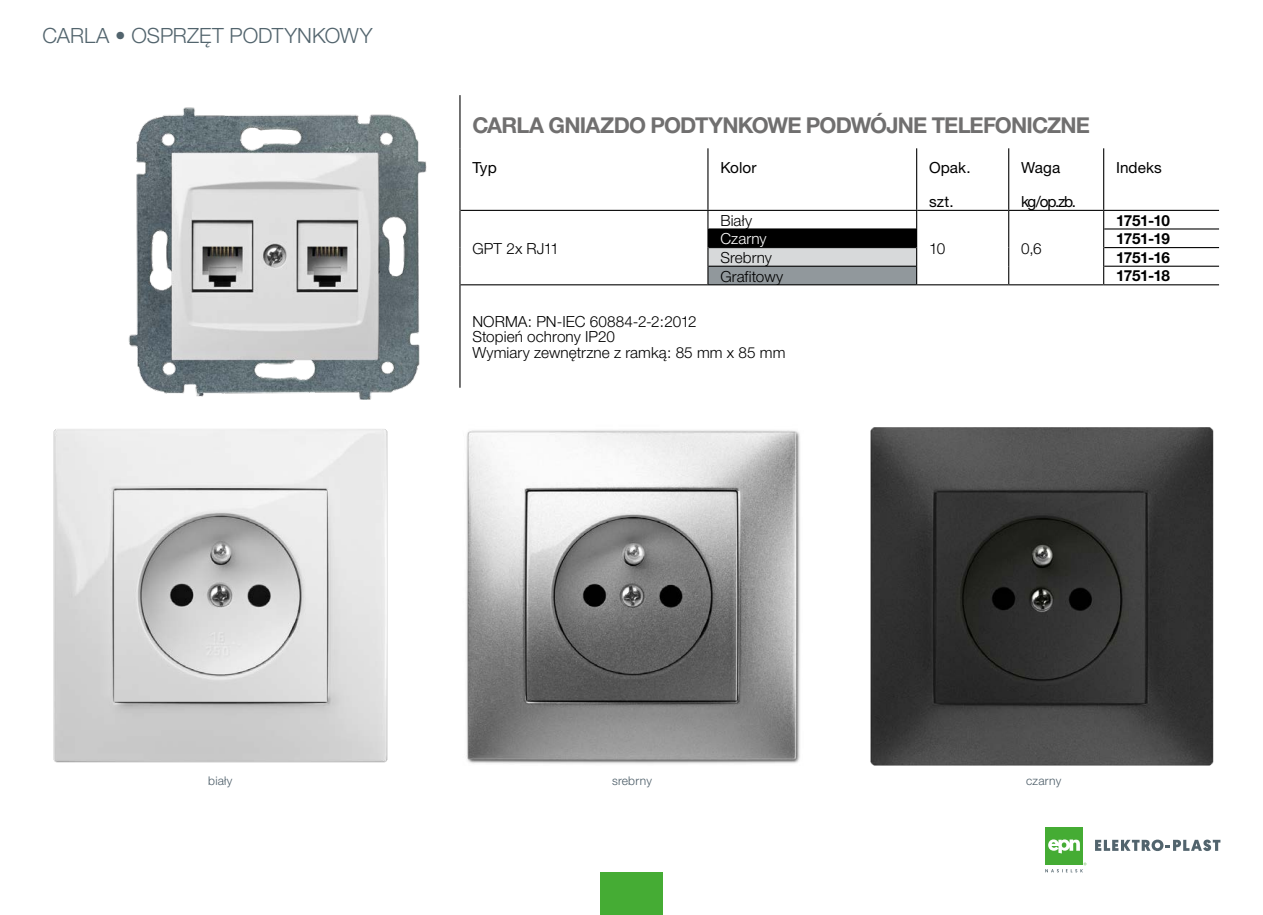
<style>
.page{position:relative;width:1263px;height:915px;background:#fff}
.page>*{position:absolute;margin:0;border:0;box-sizing:border-box;transform-origin:0 0}
.Normalny{font:700 21.9px "Helvetica Neue CE";letter-spacing:-.04em;color:#706f6f}
.t1{font:300 21px "Helvetica Neue CE";color:#52646d}
.Normalny-2{font:300 15.3px/15.3px "Helvetica Neue CE";letter-spacing:.005em;color:#000}
.t2{font:15.3px "Helvetica Neue CE";letter-spacing:.005em;color:#000}
.t3{font:700 15.3px "Helvetica Neue CE";letter-spacing:-.025em;color:#000}
.Normalny-3{font:300 15.3px "Helvetica Neue CE";letter-spacing:.01em;color:#fff}
.t4{font:300 12px "Helvetica Neue CE";letter-spacing:.02em;color:#4b5c67}
</style>
<div class="page">
<div style="left:600px;top:872px;width:63px;height:42px;background:#45ac34"></div>
<div style="left:1045px;top:827px;width:38px;height:38px;background:#45ac34"></div>
<svg style="left:1048px;top:839px;width:32px;height:14px"></svg>
<svg style="left:1095px;top:839px;width:125px;height:11px"></svg>
<svg style="left:1045px;top:862px;width:41px;height:10px"></svg>
<img style="left:53px;top:429px;width:335px;height:334px">
<img style="left:466px;top:430px;width:334px;height:334px">
<img style="left:870px;top:427px;width:344px;height:339px">
<svg style="left:460px;top:148px;width:759px;height:62px"></svg>
<svg style="left:460px;top:211px;width:759px;height:73px"></svg>
<div style="left:708px;top:229px;width:209px;height:18px;background:#000"></div>
<div style="left:708px;top:247px;width:209px;height:19px;background:#d7d9da"></div>
<div style="left:708px;top:266px;width:209px;height:19px;background:#91989c"></div>
<hr style="left:459px;top:95px;width:1px;height:53px;background:#000">
<hr style="left:459px;top:148px;width:1px;height:62px;background:#000">
<svg style="left:459px;top:210px;width:1px;height:75px"></svg>
<svg style="left:707px;top:211px;width:1px;height:73px"></svg>
<svg style="left:916px;top:211px;width:1px;height:73px"></svg>
<svg style="left:1008px;top:211px;width:1px;height:73px"></svg>
<svg style="left:1103px;top:211px;width:1px;height:73px"></svg>
<hr style="left:459px;top:285px;width:1px;height:102px;background:#000">
<hr style="left:707px;top:148px;width:1px;height:62px;background:#000">
<hr style="left:916px;top:148px;width:1px;height:62px;background:#000">
<hr style="left:1008px;top:148px;width:1px;height:62px;background:#000">
<hr style="left:1103px;top:148px;width:1px;height:62px;background:#000">
<hr style="left:460px;top:210px;width:248px;height:1px;background:#000">
<hr style="left:708px;top:210px;width:209px;height:1px;background:#000">
<hr style="left:1103px;top:210px;width:116px;height:1px;background:#000">
<hr style="left:1104px;top:228px;width:115px;height:1px;background:#000">
<hr style="left:1104px;top:247px;width:115px;height:1px;background:#000">
<hr style="left:1104px;top:265px;width:115px;height:2px;background:#000">
<hr style="left:460px;top:284px;width:248px;height:1px;background:#000">
<hr style="left:1104px;top:284px;width:115px;height:1px;background:#000">
<hr style="left:917px;top:210px;width:92px;height:1px;background:#000">
<hr style="left:1009px;top:210px;width:94px;height:1px;background:#000">
<hr style="left:917px;top:284px;width:92px;height:1px;background:#000">
<hr style="left:1009px;top:284px;width:95px;height:1px;background:#000">
<hr style="left:708px;top:228px;width:208px;height:1px;background:#000">
<hr style="left:708px;top:247px;width:208px;height:1px;background:#000">
<hr style="left:708px;top:265px;width:208px;height:2px;background:#000">
<hr style="left:708px;top:284px;width:209px;height:1px;background:#000">
<img style="left:128px;top:107px;width:299px;height:292px">
<h2 class="t1" style="left:43px;top:22px;width:332px">CARLA • OSPRZĘT PODTYNKOWY</h2>
<p class="Normalny" style="left:472px;top:112px;width:619px">CARLA GNIAZDO PODTYNKOWE PODWÓJNE TELEFONICZNE</p>
<p class="t2" style="left:472px;top:158px;width:26px">Typ</p>
<p class="t2" style="left:720px;top:158px;width:38px">Kolor</p>
<p class="t2" style="left:929px;top:158px;width:43px">Opak.</p>
<p class="t2" style="left:929px;top:192px;width:26px">szt.</p>
<p class="t2" style="left:1021px;top:158px;width:41px">Waga</p>
<p class="t2" style="left:1021px;top:192px;width:57px">kg/op.zb.</p>
<p class="Normalny-2" style="left:720px;top:212px;width:33px">Biały</p>
<p class="t2" style="left:1116px;top:158px;width:47px">Indeks</p>
<p class="t3" style="left:1116px;top:210px;width:56px">1751-10</p>
<p class="Normalny-2" style="left:472px;top:240px;width:88px">GPT 2x RJ11</p>
<p class="Normalny-3" style="left:720px;top:229px;width:48px">Czarny</p>
<p class="t3" style="left:1116px;top:229px;width:55px">1751-19</p>
<p class="Normalny-2" style="left:720px;top:250px;width:53px">Srebrny</p>
<p class="t3" style="left:1116px;top:248px;width:56px">1751-16</p>
<p class="Normalny-2" style="left:720px;top:268px;width:64px">Grafitowy</p>
<p class="t3" style="left:1116px;top:266px;width:56px">1751-18</p>
<p class="Normalny-2" style="left:929px;top:240px;width:18px">10</p>
<p class="Normalny-2" style="left:1021px;top:240px;width:22px">0,6</p>
<p class="Normalny-2" style="left:472px;top:314px;width:226px">NORMA: PN-IEC 60884-2-2:2012<br>Stopień ochrony IP20</p>
<p class="Normalny-2" style="left:472px;top:344px;width:315px">Wymiary zewnętrzne z ramką: 85 mm x 85 mm</p>
<p class="t4" style="left:208px;top:773px;width:26px">biały</p>
<p class="t4" style="left:612px;top:773px;width:41px">srebrny</p>
<p class="t4" style="left:1026px;top:773px;width:37px">czarny</p>
</div>
